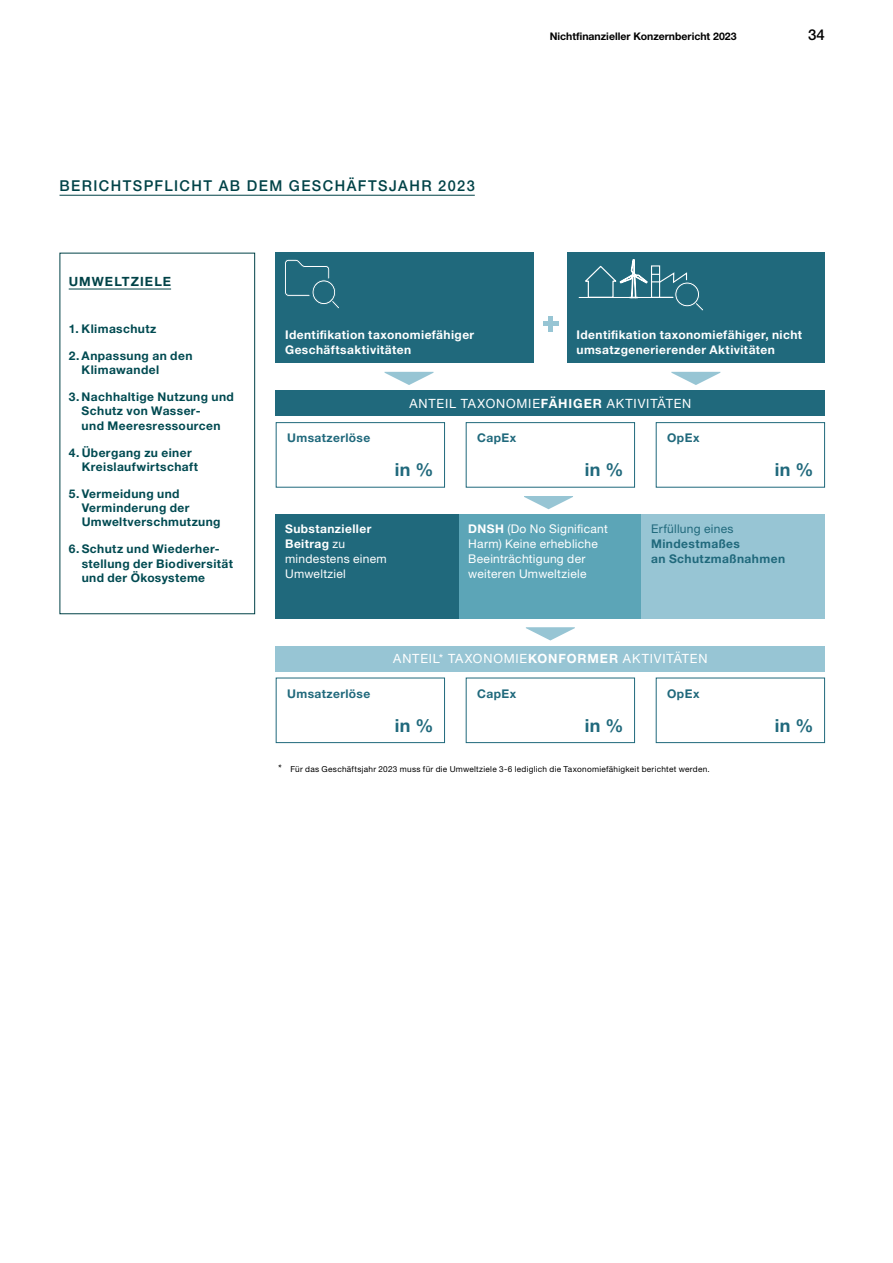
<style>
.page{position:relative;width:893px;height:1263px;background:#fff}
.page>*{position:absolute;margin:0;border:0;box-sizing:border-box;transform-origin:0 0}
.t1{font:700 18px "Helvetica Neue LTW1 G";letter-spacing:.02em;color:#20697c}
.t2{font:500 15px "Helvetica Neue LTW1 G";letter-spacing:.1em;color:#004247}
.t3{font:500 15px "Helvetica Neue LTW1 G";color:#000}
.t4{font:12.75px "Helvetica Neue LTW1 G";letter-spacing:.065em;color:#fff}
.t5{font:700 12.75px "Helvetica Neue LTW1 G";letter-spacing:.085em;color:#004247}
.t6{font:700 12px/14.2px "Helvetica Neue LTW1 G";letter-spacing:.035em;color:#004a51}
.t7{font:12px/15px "Helvetica Neue LTW1 G";letter-spacing:.025em;color:#fff}
.t8{font:700 12px/15px "Helvetica Neue LTW1 G";letter-spacing:.035em;color:#fff}
.t9{font:700 12px/15px "Helvetica Neue LTW1 G";letter-spacing:.035em;color:#20697c}
.t10{font:12px "Helvetica Neue LTW1 G";letter-spacing:.025em;color:#20697c}
.t11{font:700 10.5px "Helvetica Neue LTW1 G";color:#000}
.t12{font:8.25px "Helvetica Neue LTW1 G";letter-spacing:.03em;color:#000}
.s1{font-weight:700}
.s2{font-style:italic;font-size:10.5px}
</style>
<div class="page">
<svg style="left:524px;top:496px;width:49px;height:13px"></svg>
<svg style="left:526px;top:627px;width:49px;height:13px"></svg>
<hr style="left:69px;top:289px;width:102px;height:1px;background:#004247">
<hr style="left:60px;top:195px;width:415px;height:1px;background:#004247">
<div style="left:276px;top:515px;width:183px;height:104px;background:#20697c"></div>
<div style="left:459px;top:515px;width:183px;height:104px;background:#5ca5b7"></div>
<div style="left:642px;top:515px;width:183px;height:104px;background:#97c5d4"></div>
<div style="left:276px;top:678px;width:169px;height:65px;border:1px solid #20697c"></div>
<div style="left:466px;top:678px;width:169px;height:65px;border:1px solid #20697c"></div>
<div style="left:656px;top:678px;width:169px;height:65px;border:1px solid #20697c"></div>
<div style="left:276px;top:646px;width:549px;height:25px;background:#97c5d4"></div>
<div style="left:276px;top:390px;width:549px;height:26px;background:#20697c"></div>
<div style="left:548px;top:316px;width:5px;height:16px;background:#97c5d4"></div>
<hr style="left:543px;top:322px;width:16px;height:4px;background:#97c5d4">
<div style="left:276px;top:422px;width:169px;height:66px;border:1px solid #20697c"></div>
<div style="left:466px;top:422px;width:169px;height:66px;border:1px solid #20697c"></div>
<div style="left:656px;top:422px;width:169px;height:66px;border:1px solid #20697c"></div>
<div style="left:567px;top:252px;width:258px;height:111px;background:#20697c"></div>
<hr style="left:579px;top:297px;width:116px;height:1px;background:#fff">
<svg style="left:583px;top:259px;width:120px;height:52px"></svg>
<div style="left:276px;top:252px;width:258px;height:111px;background:#20697c"></div>
<svg style="left:284px;top:259px;width:55px;height:50px"></svg>
<svg style="left:385px;top:372px;width:49px;height:13px"></svg>
<svg style="left:671px;top:372px;width:49px;height:13px"></svg>
<div style="left:60px;top:253px;width:195px;height:361px;border:1px solid #004247"></div>
<p class="t2" style="left:60px;top:176px;width:417px">BERICHTSPFLICHT AB DEM GESCHÄFTSJAHR 2023</p>
<p class="t5" style="left:69px;top:274px;width:104px">UMWELTZIELE</p>
<p class="t11" style="left:550px;top:30px;width:188px">Nichtfinanzieller Konzernbericht 2023</p>
<p class="t3" style="left:808px;top:26px;width:18px">34</p>
<p class="t6" style="left:69px;top:321px;width:89px">1. Klimaschutz</p>
<p class="t6" style="left:82px;top:348px;width:112px;text-indent:-13px">2. Anpassung an den<br>Klimawandel</p>
<p class="t6" style="left:82px;top:390px;width:154px;text-indent:-13px">3. Nachhaltige Nutzung und<br>Schutz von Wasser-<br>und Meeresressourcen</p>
<p class="t6" style="left:82px;top:445px;width:118px;text-indent:-13px">4. Übergang zu einer<br>Kreislaufwirtschaft</p>
<p class="t6" style="left:82px;top:486px;width:140px;text-indent:-13px">5. Vermeidung und<br>Verminderung der<br>Umweltverschmutzung</p>
<p class="t6" style="left:82px;top:542px;width:153px;text-indent:-13px">6. Schutz und Wiederher&shy;stellung der Biodiversität und der Ökosysteme</p>
<p class="t8" style="left:285px;top:327px;width:191px">Identifikation taxonomiefähiger<br>Geschäftsaktivitäten</p>
<p class="t8" style="left:576px;top:327px;width:227px">Identifikation taxonomiefähiger, nicht umsatzgenerierender Aktivitäten</p>
<p class="t9" style="left:287px;top:430px;width:85px">Umsatzerlöse</p>
<p class="t4" style="left:409px;top:395px;width:283px">ANTEIL TAXONOMIE<span class="s1">FÄHIGER</span> AKTIVITÄTEN</p>
<h1 class="t1" style="left:395px;top:459px;width:40px">in %</h1>
<p class="t9" style="left:477px;top:430px;width:41px">CapEx</p>
<h1 class="t1" style="left:585px;top:459px;width:40px">in %</h1>
<p class="t9" style="left:667px;top:430px;width:34px">OpEx</p>
<h1 class="t1" style="left:775px;top:459px;width:40px">in %</h1>
<p class="t7" style="left:285px;top:521px;width:103px"><span class="s1">Substanzieller<br>Beitrag</span> zu mindestens einem<br>Umweltziel</p>
<p class="t7" style="left:468px;top:521px;width:141px"><span class="s1">DNSH</span> (Do No Significant<br>Harm) Keine erhebliche<br>Beeinträchtigung der weiteren Umweltziele</p>
<p class="t10" style="left:651px;top:521px;width:84px">Erfüllung eines</p>
<p class="t9" style="left:651px;top:536px;width:136px">Mindestmaßes<br>an Schutzmaßnahmen</p>
<p class="t9" style="left:287px;top:686px;width:85px">Umsatzerlöse</p>
<p class="t4" style="left:393px;top:651px;width:316px">ANTEIL* TAXONOMIE<span class="s1">KONFORMER</span> AKTIVITÄTEN</p>
<h1 class="t1" style="left:395px;top:714px;width:40px">in %</h1>
<p class="t9" style="left:477px;top:686px;width:41px">CapEx</p>
<h1 class="t1" style="left:585px;top:714px;width:40px">in %</h1>
<p class="t9" style="left:667px;top:686px;width:34px">OpEx</p>
<p class="t12" style="left:278px;top:764px;width:434px"><span class="s2">*</span> Für das Geschäftsjahr 2023 muss für die Umweltziele 3-6 lediglich die Taxonomiefähigkeit berichtet werden.</p>
<h1 class="t1" style="left:775px;top:714px;width:40px">in %</h1>
</div>
